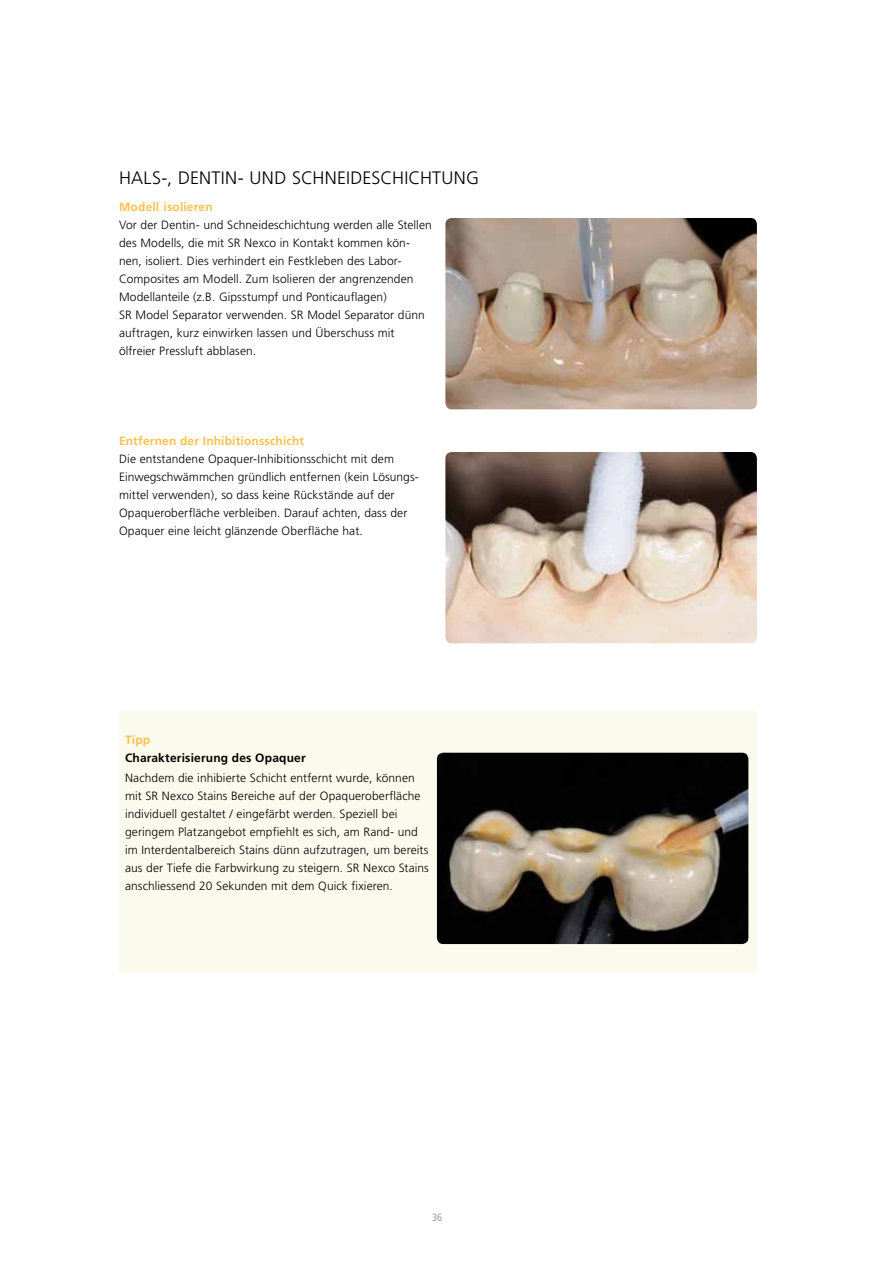
<style>
.page{position:relative;width:893px;height:1263px;background:#fff}
.page>*{position:absolute;margin:0;border:0;box-sizing:border-box;transform-origin:0 0}
.t1{font:300 18px "Frutiger";letter-spacing:.02em;color:#000}
.t2{font:300 12px/18px "Frutiger";letter-spacing:.005em;color:#000}
.t3{font:700 12px "Frutiger";letter-spacing:.015em;color:#fbc14e}
.t4{font:700 12px "Frutiger";letter-spacing:.015em;color:#000}
.t5{font:condensed 10.5px "Frutiger";color:#9c9e9f}
</style>
<div class="page">
<img style="left:445px;top:218px;width:312px;height:191px">
<img style="left:445px;top:452px;width:312px;height:191px">
<div style="left:119px;top:711px;width:638px;height:262px;background:#fbfbed"></div>
<img style="left:437px;top:753px;width:311px;height:191px">
<h1 class="t1" style="left:119px;top:167px;width:177px">Hal s-, Dentin- und Sch</h1>
<h1 class="t1" style="left:325px;top:167px;width:153px">neidesch ich tung</h1>
<p class="t3" style="left:119px;top:199px;width:95px">Modell isolieren</p>
<p class="t2" style="left:119px;top:216px;width:314px">Vor der Dentin- und Schneideschichtung werden alle Stellen des Modells, die mit SR Nexco in Kontakt kommen kön&shy;nen, isoliert. Dies verhindert ein Festkleben des Labor-Composites am Modell. Zum Isolieren der angrenzenden Modellanteile (z.B. Gipsstumpf und Ponticauflagen)<br>SR Model Separator verwenden. SR Model Separator dünn auftragen, kurz einwirken lassen und Ü berschuss mit ölfreier Pressluft abblasen.</p>
<p class="t3" style="left:119px;top:433px;width:187px">Entfernen der Inhibitionsschicht</p>
<p class="t2" style="left:119px;top:450px;width:300px">Die entstandene Opaquer-I nhibitionsschicht mit dem Einwegschwämmchen gründlich entfernen (kein Lösungs&shy;mittel verwenden), so dass keine Rückstände auf der Opaqueroberfläche verbleiben. Darauf achten, dass der Opaquer eine leicht glänzende Oberfläche hat.</p>
<p class="t3" style="left:125px;top:733px;width:27px">Tipp</p>
<p class="t4" style="left:125px;top:751px;width:182px">Charakterisierung des Opaquer</p>
<p class="t2" style="left:125px;top:769px;width:305px">Nachdem die inhibierte Schicht entfernt wurde, können mit SR Nexco Stains Bereiche auf der Opaqueroberfläche individuell gestaltet / eingefärbt werden. Speziell bei geringem Platzangebot empfiehlt es sich, am Rand- und im I nterdentalbereich Stains dünn aufzutragen, um bereits aus der Tiefe die Farbwirkung zu steigern. SR Nexco Stains anschliessend 20 Sekunden mit dem Quick fixieren.</p>
<p class="t5" style="left:432px;top:1211px;width:12px">36</p>
</div>
